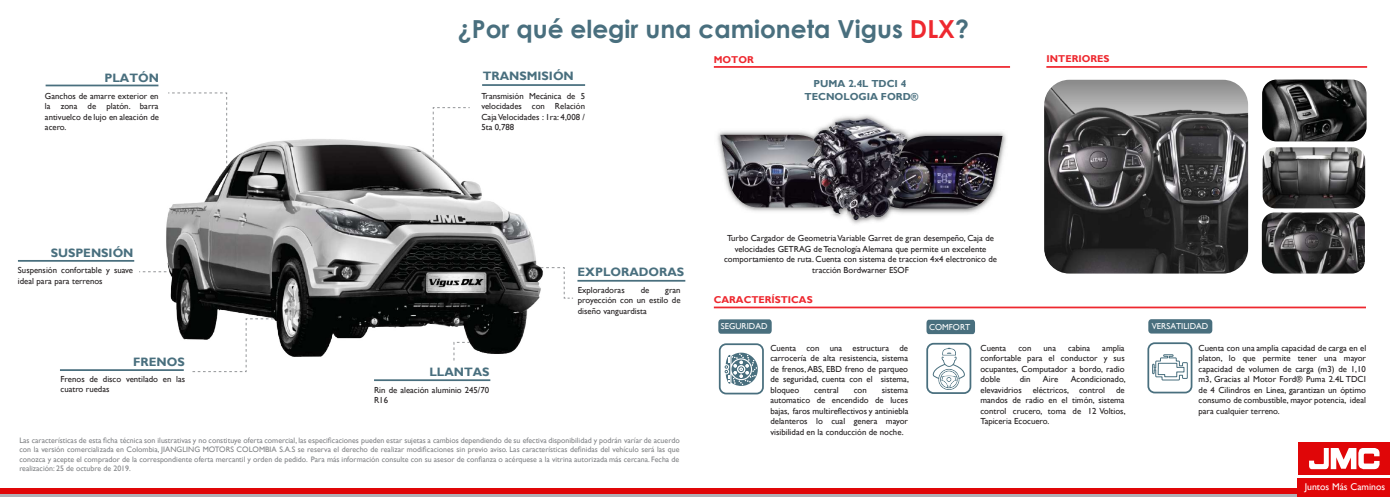
<style>
.page{position:relative;width:1390px;height:497px;background:#fff}
.page>*{position:absolute;margin:0;border:0;box-sizing:border-box;transform-origin:0 0}
.t1{font:700 24.76px "Century Gothic";color:#496f7e}
.t2{font:700 12.16px "Gill Sans";color:#496f7e}
.t3{font:700 10.15px/12.2px "Gill Sans";color:#496f7e;text-align:center}
.t4{font:700 9.89px "Gill Sans";color:#ee282f}
.t5{font:9.8px "Gill Sans";color:#fff}
.t6{font:8.75px/10.5px "Gill Sans";color:#231f20;text-align:justify}
.t7{font:8.58px "Gill Sans";color:#fff}
.t8{font:7.88px/9.5px "Gill Sans";color:#808285;text-align:justify}
.s1{color:#ee282f}
</style>
<div class="page">
<div style="left:0;top:488px;width:1389px;height:5px;background:#e00608"></div>
<hr style="left:0;top:493px;width:1389px;height:3px;background:#b0b0b6">
<div style="left:1297px;top:442px;width:92px;height:32px;background:#e00608"></div>
<div style="left:1297px;top:477px;width:92px;height:19px;background:#e00608"></div>
<svg style="left:1309px;top:448px;width:70px;height:20px"></svg>
<svg style="left:168px;top:92px;width:59px;height:43px"></svg>
<svg style="left:432px;top:107px;width:37px;height:28px"></svg>
<svg style="left:552px;top:267px;width:21px;height:32px"></svg>
<svg style="left:139px;top:271px;width:17px;height:1px"></svg>
<svg style="left:192px;top:361px;width:55px;height:11px"></svg>
<hr style="left:713px;top:66px;width:296px;height:2px;background:#ee282f">
<hr style="left:713px;top:306px;width:652px;height:2px;background:#ee282f">
<hr style="left:1046px;top:66px;width:320px;height:2px;background:#ee282f">
<svg style="left:718px;top:319px;width:53px;height:14px"></svg>
<svg style="left:926px;top:319px;width:48px;height:15px"></svg>
<div style="left:1148px;top:319px;width:64px;height:14px;background:#496f7e;border-radius:3px"></div>
<img style="left:1043px;top:80px;width:204px;height:193px;border-radius:25px">
<hr style="left:46px;top:84px;width:112px;height:2px;background:#496f7e">
<hr style="left:482px;top:84px;width:103px;height:2px;background:#496f7e">
<hr style="left:18px;top:260px;width:116px;height:1px;background:#496f7e">
<hr style="left:374px;top:379px;width:116px;height:1px;background:#496f7e">
<hr style="left:60px;top:369px;width:124px;height:1px;background:#496f7e">
<hr style="left:577px;top:279px;width:108px;height:2px;background:#496f7e">
<div style="left:718px;top:343px;width:45px;height:51px;border:2px solid #496f7e;border-radius:6px"></div>
<div style="left:926px;top:342px;width:45px;height:51px;border:2px solid #496f7e;border-radius:6px"></div>
<div style="left:1147px;top:342px;width:45px;height:51px;border:2px solid #496f7e;border-radius:6px"></div>
<svg style="left:932px;top:347px;width:33px;height:43px"></svg>
<img style="left:1261px;top:212px;width:103px;height:61px;border-radius:13px">
<img style="left:1262px;top:147px;width:102px;height:61px;border-radius:13px">
<img style="left:1261px;top:79px;width:105px;height:62px;border-radius:14px">
<img style="left:717px;top:131px;width:80px;height:81px">
<img style="left:720px;top:135px;width:77px;height:72px">
<img style="left:923px;top:132px;width:83px;height:82px">
<img style="left:923px;top:136px;width:79px;height:72px">
<img style="left:797px;top:115px;width:126px;height:109px">
<svg style="left:724px;top:352px;width:34px;height:34px"></svg>
<svg style="left:1152px;top:354px;width:35px;height:26px"></svg>
<img style="left:158px;top:135px;width:394px;height:226px">
<h1 class="t1" style="left:458px;top:19px;width:512px">¿Por qué elegir una camioneta Vigus <span class="s1">DLX</span>?</h1>
<h2 class="t2" style="left:104px;top:73px;width:56px">PLATÓN</h2>
<h2 class="t2" style="left:482px;top:72px;width:93px">TRANSMISIÓN</h2>
<p class="t6" style="left:45px;top:91px;width:116px">Ganchos de amarre exterior en la zona de platón. barra antivuelco de lujo en aleación de acero.</p>
<p class="t6" style="left:481px;top:91px;width:105px">Transmisión Mecánica de 5 velocidades con Relación Caja Velocidades : 1ra: 4,008 / 5ta 0,788</p>
<p class="t4" style="left:713px;top:56px;width:41px">MOTOR</p>
<p class="t3" style="left:804px;top:79px;width:115px">PUMA 2.4L TDCI 4<br>TECNOLOGIA FORD®</p>
<h2 class="t2" style="left:51px;top:248px;width:84px">SUSPENSIÓN</h2>
<p class="t6" style="left:18px;top:266px;width:117px">Suspensión confortable y suave ideal para para terrenos</p>
<h2 class="t2" style="left:577px;top:267px;width:108px">EXPLORADORAS</h2>
<p class="t6" style="left:577px;top:285px;width:48px">Exploradoras</p>
<p class="t6" style="left:640px;top:285px;width:10px">de</p>
<p class="t6" style="left:577px;top:285px;width:104px;text-indent:88px">gran proyección con un estilo de diseño vanguardista</p>
<p class="t6" style="left:724px;top:234px;width:274px;text-align:center">Turbo Cargador de Geometria Variable Garret de gran desempeño, Caja de velocidades GETRAG de Tecnología Alemana que permite un excelente comportamiento de ruta. Cuenta con sistema de traccion 4x4 electronico de tracción Bordwarner ESOF</p>
<p class="t4" style="left:713px;top:295px;width:100px">CARACTERÍSTICAS</p>
<p class="t4" style="left:1046px;top:55px;width:64px">INTERIORES</p>
<h2 class="t2" style="left:133px;top:357px;width:53px">FRENOS</h2>
<p class="t6" style="left:61px;top:374px;width:126px">Frenos de disco ventilado en las cuatro ruedas</p>
<h2 class="t2" style="left:429px;top:367px;width:62px">LLANTAS</h2>
<p class="t6" style="left:374px;top:385px;width:117px">Rin de aleación aluminio 245/70<br>R16</p>
<p class="t8" style="left:19px;top:436px;width:661px">Las características de esta ficha técnica son ilustrativas y no constituye oferta comercial, las especificaciones pueden estar sujetas a cambios dependiendo de su efectiva disponibilidad y podrán varíar de acuerdo con la versión comercializada en Colombia, JIANGLING MOTORS COLOMBIA S.A.S se reserva el derecho de realizar modificaciones sin previo aviso. Las características definidas del vehículo será las que conozca y acepte el comprador de la correspondiente oferta mercantil y orden de pedido. Para más información consulte con su asesor de confianza o acérquese a la vitrina autorizada más cercana. Fecha de realización: 25 de octubre de 2019.</p>
<p class="t7" style="left:720px;top:323px;width:48px">SEGURIDAD</p>
<p class="t7" style="left:929px;top:323px;width:43px">COMFORT</p>
<p class="t7" style="left:1151px;top:323px;width:58px">VERSATILIDAD</p>
<p class="t6" style="left:770px;top:343px;width:140px">Cuenta con una estructura de carrocería de alta resistencia, sistema de frenos,ABS, EBD freno de parqueo de seguridad, cuenta con el sistema, bloqueo</p>
<p class="t6" style="left:814px;top:385px;width:26px">central</p>
<p class="t6" style="left:853px;top:385px;width:15px">con</p>
<p class="t6" style="left:770px;top:385px;width:140px;text-indent:111px">sistema automatico de encendido de luces bajas, faros multireflectivos y antiniebla delanteros lo cual genera mayor visibilidad en la conducción de noche.</p>
<p class="t6" style="left:980px;top:343px;width:27px">Cuenta</p>
<p class="t6" style="left:1018px;top:343px;width:15px">con</p>
<p class="t6" style="left:1043px;top:343px;width:14px">una</p>
<p class="t6" style="left:1068px;top:343px;width:23px">cabina</p>
<p class="t6" style="left:980px;top:343px;width:146px;text-indent:122px">amplia confortable para el conductor y sus ocupantes, Computador a bordo, radio doble</p>
<p class="t6" style="left:980px;top:374px;width:147px;text-indent:90px">Acondicionado, elevavidrios eléctricos, control</p>
<p class="t6" style="left:1019px;top:374px;width:12px">din</p>
<p class="t6" style="left:1042px;top:374px;width:17px">Aire</p>
<p class="t6" style="left:980px;top:385px;width:147px;text-indent:135px">de mandos de radio en el timón, sistema control crucero, toma de 12 Voltios, Tapiceria Ecocuero.</p>
<p class="t6" style="left:1198px;top:343px;width:169px">Cuenta con una amplia capacidad de carga en el platon, lo que permite tener una mayor capacidad de volumen de carga (m3) de 1,10 m3, Gracias al Motor Ford® Puma 2.4L TDCI de 4 Cilindros en Linea, garantizan un óptimo consumo de combustible, mayor potencia, ideal para cualquier terreno.</p>
<p class="t5" style="left:1304px;top:482px;width:82px">Juntos Más Caminos</p>
</div>
